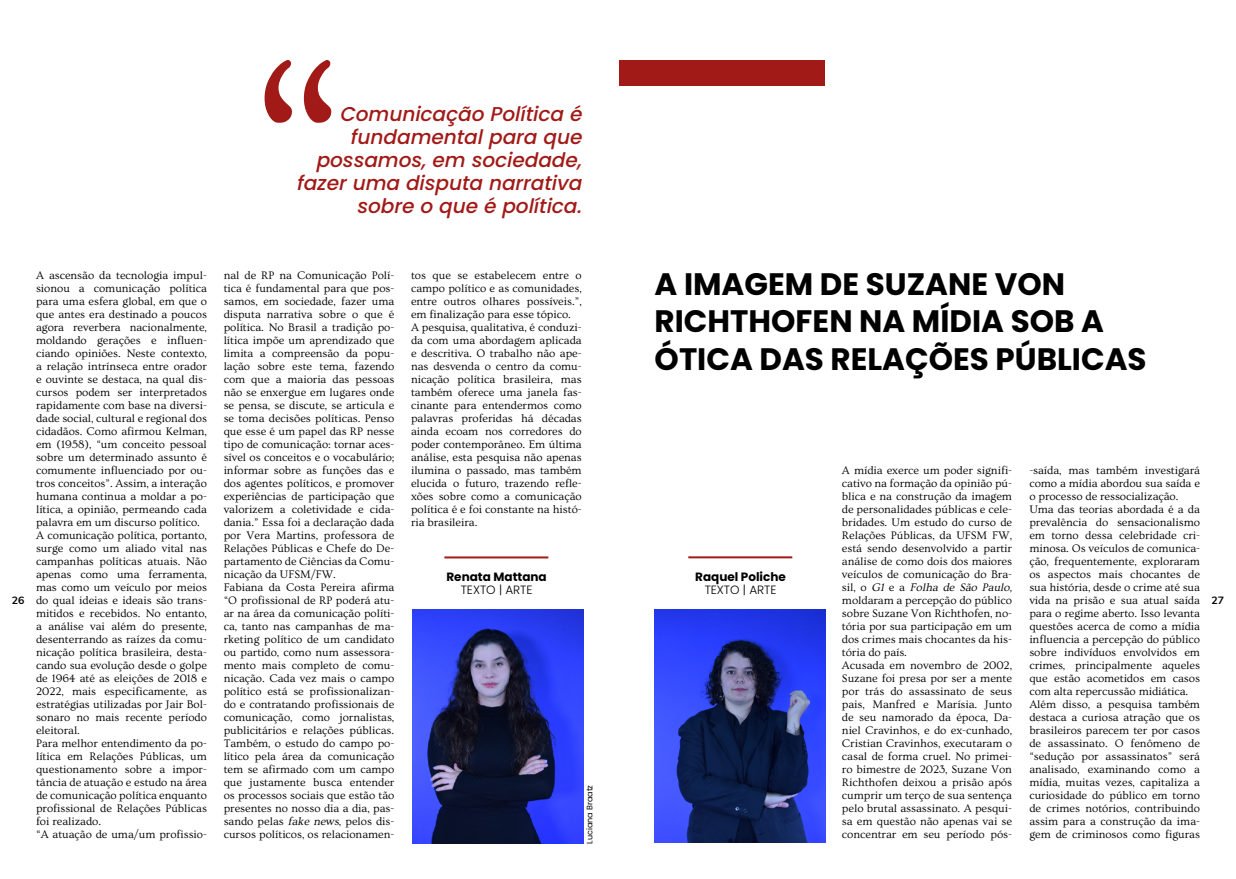
<style>
.page{position:relative;width:1236px;height:879px;background:#fff}
.page>*{position:absolute;margin:0;border:0;box-sizing:border-box;transform-origin:0 0}
.t1{font:277.6px "Ovo";color:#a11a17}
.t2{font:700 31px/37px "Poppins";color:#000}
.t3{font:italic 500 20px/23px "Poppins";color:#a11a17;text-align:right}
.t4{font:700 12px "Poppins";color:#000}
.t5{font:300 12px "Poppins";color:#000}
.t6{font:11.5px/13px "Ovo";color:#000;text-align:justify}
.t7{font:700 10.5px "Muli";color:#000}
.t8{font:8px "Poppins";color:#000}
.s1{font-style:italic}
</style>
<div class="page">
<img style="left:412px;top:609px;width:171px;height:234px">
<hr style="left:444px;top:556px;width:104px;height:2px;background:#a11a17">
<img style="left:654px;top:609px;width:171px;height:234px">
<hr style="left:688px;top:556px;width:104px;height:2px;background:#a11a17">
<div style="left:619px;top:60px;width:206px;height:26px;background:#a11a17"></div>
<p class="t1" style="left:241px;top:9px;width:113px">“</p>
<p class="t3" style="left:297px;top:103px;width:287px">Comunicação Política é fundamental para que possamos, em sociedade, fazer uma disputa narrativa sobre o que é política.</p>
<p class="t6" style="left:411px;top:269px;width:172px">tos que se estabelecem entre o campo político e as comunidades, entre outros olhares possíveis.”, em finalização para esse tópico.</p>
<p class="t6" style="left:411px;top:321px;width:172px">A pesquisa, qualitativa, é conduzi&shy;da com uma abordagem aplicada e descritiva. O trabalho não ape&shy;nas desvenda o centro da comu&shy;nicação política brasileira, mas também oferece uma janela fas&shy;cinante para entendermos como palavras proferidas há décadas ainda ecoam nos corredores do poder contemporâneo. Em última análise, esta pesquisa não apenas ilumina o passado, mas também elucida o futuro, trazendo refle&shy;xões sobre como a comunicação política é e foi constante na histó&shy;ria brasileira.</p>
<p class="t6" style="left:36px;top:269px;width:172px">A ascensão da tecnologia impul&shy;sionou a comunicação política para uma esfera global, em que o que antes era destinado a poucos agora reverbera nacionalmente, moldando gerações e influen&shy;ciando opiniões. Neste contexto, a relação intrínseca entre orador e ouvinte se destaca, na qual dis&shy;cursos podem ser interpretados rapidamente com base na diversi&shy;dade social, cultural e regional dos cidadãos. Como afirmou Kelman, em (1958), “um conceito pessoal sobre um determinado assunto é comumente influenciado por ou&shy;tros conceitos”. Assim, a interação humana continua a moldar a po&shy;lítica, a opinião, permeando cada palavra em um discurso político.</p>
<p class="t6" style="left:36px;top:529px;width:172px">A comunicação política, portanto, surge como um aliado vital nas campanhas políticas atuais. Não apenas como uma ferramenta, mas como um veículo por meios do qual ideias e ideais são trans&shy;mitidos e recebidos. No entanto, a análise vai além do presente, desenterrando as raízes da comu&shy;nicação política brasileira, desta&shy;cando sua evolução desde o golpe de 1964 até as eleições de 2018 e 2022, mais especificamente, as estratégias utilizadas por Jair Bol&shy;sonaro no mais recente período eleitoral.</p>
<p class="t6" style="left:36px;top:737px;width:172px">Para melhor entendimento da po&shy;lítica em Relações Públicas, um questionamento sobre a impor&shy;tância de atuação e estudo na área de comunicação política enquanto profissional de Relações Públicas foi realizado.</p>
<p class="t6" style="left:36px;top:828px;width:172px">“A atuação de uma/um profissio-</p>
<p class="t6" style="left:224px;top:269px;width:172px">nal de RP na Comunicação Polí&shy;tica é fundamental para que pos&shy;samos, em sociedade, fazer uma disputa narrativa sobre o que é política. No Brasil a tradição po&shy;lítica impõe um aprendizado que limita a compreensão da popu&shy;lação sobre este tema, fazendo com que a maioria das pessoas não se enxergue em lugares onde se pensa, se discute, se articula e se toma decisões políticas. Penso que esse é um papel das RP nesse tipo de comunicação: tornar aces&shy;sível os conceitos e o vocabulário; informar sobre as funções das e dos agentes políticos, e promover experiências de participação que valorizem a coletividade e cida&shy;dania.” Essa foi a declaração dada por Vera Martins, professora de Relações Públicas e Chefe do De&shy;partamento de Ciências da Comu&shy;nicação da UFSM/FW.</p>
<p class="t6" style="left:224px;top:581px;width:172px">Fabiana da Costa Pereira afirma “O profissional de RP poderá atu&shy;ar na área da comunicação políti&shy;ca, tanto nas campanhas de ma&shy;rketing político de um candidato ou partido, como num assessora&shy;mento mais completo de comu&shy;nicação. Cada vez mais o campo político está se profissionalizan&shy;do e contratando profissionais de comunicação, como jornalistas, publicitários e relações públicas.<br>Também, o estudo do campo po&shy;lítico pela área da comunicação tem se afirmado com um campo que justamente busca entender os processos sociais que estão tão presentes no nosso dia a dia, pas&shy;sando pelas <span class="s1">fake news</span>, pelos dis&shy;cursos políticos, os relacionamen-</p>
<p class="t2" style="left:655px;top:266px;width:494px">A IMAGEM DE SUZANE VON<br>RICHTHOFEN NA MÍDIA SOB A<br>ÓTICA DAS RELAÇÕES PÚBLICAS</p>
<p class="t6" style="left:842px;top:464px;width:172px">A mídia exerce um poder signifi&shy;cativo na formação da opinião pú&shy;blica e na construção da imagem de personalidades públicas e cele&shy;bridades. Um estudo do curso de Relações Públicas, da UFSM FW, está sendo desenvolvido a partir análise de como dois dos maiores veículos de comunicação do Bra&shy;s i l , o <span class="s1">G1</span> e a <span class="s1">Folha de São Paulo</span>, moldaram a percepção do público sobre Suzane Von Richthofen, no&shy;tória por sua participação em um dos crimes mais chocantes da his&shy;tória do país.</p>
<p class="t6" style="left:842px;top:659px;width:172px">Acusada em novembro de 2002, Suzane foi presa por ser a mente por trás do assassinato de seus pais, Manfred e Marísia. Junto de seu namorado da época, Da&shy;niel Cravinhos, e do ex-cunhado, Cristian Cravinhos, executaram o casal de forma cruel. No primei&shy;ro bimestre de 2023, Suzane Von Richthofen deixou a prisão após cumprir um terço de sua sentença pelo brutal assassinato. A pesqui&shy;sa em questão não apenas vai se concentrar em seu período pós-</p>
<p class="t6" style="left:1029px;top:464px;width:172px">-saída, mas também investigará como a mídia abordou sua saída e o processo de ressocialização.</p>
<p class="t6" style="left:1029px;top:503px;width:172px">Uma das teorias abordada é a da prevalência do sensacionalismo em torno dessa celebridade cri&shy;minosa. Os veículos de comunica&shy;ção, frequentemente, exploraram os aspectos mais chocantes de sua história, desde o crime até sua vida na prisão e sua atual saída para o regime aberto. Isso levanta questões acerca de como a mídia influencia a percepção do público sobre indivíduos envolvidos em crimes, principalmente aqueles que estão acometidos em casos com alta repercussão midiática.</p>
<p class="t6" style="left:1029px;top:698px;width:172px">Além disso, a pesquisa também destaca a curiosa atração que os brasileiros parecem ter por casos de assassinato. O fenômeno de “sedução por assassinatos” será analisado, examinando como a mídia, muitas vezes, capitaliza a curiosidade do público em torno de crimes notórios, contribuindo assim para a construção da ima&shy;gem de criminosos como figuras</p>
<p class="t4" style="left:695px;top:569px;width:92px">Raquel Poliche</p>
<p class="t5" style="left:705px;top:582px;width:73px">TEXTO | ARTE</p>
<p class="t4" style="left:446px;top:570px;width:102px">Renata Mattana</p>
<p class="t5" style="left:461px;top:583px;width:73px">TEXTO | ARTE</p>
<p class="t7" style="left:12px;top:592px;width:14px">26</p>
<p class="t7" style="left:1211px;top:592px;width:14px">27</p>
<p class="t8" style="left:585px;top:843px;width:60px;rotate:-90deg">Luciana Braatz</p>
</div>
